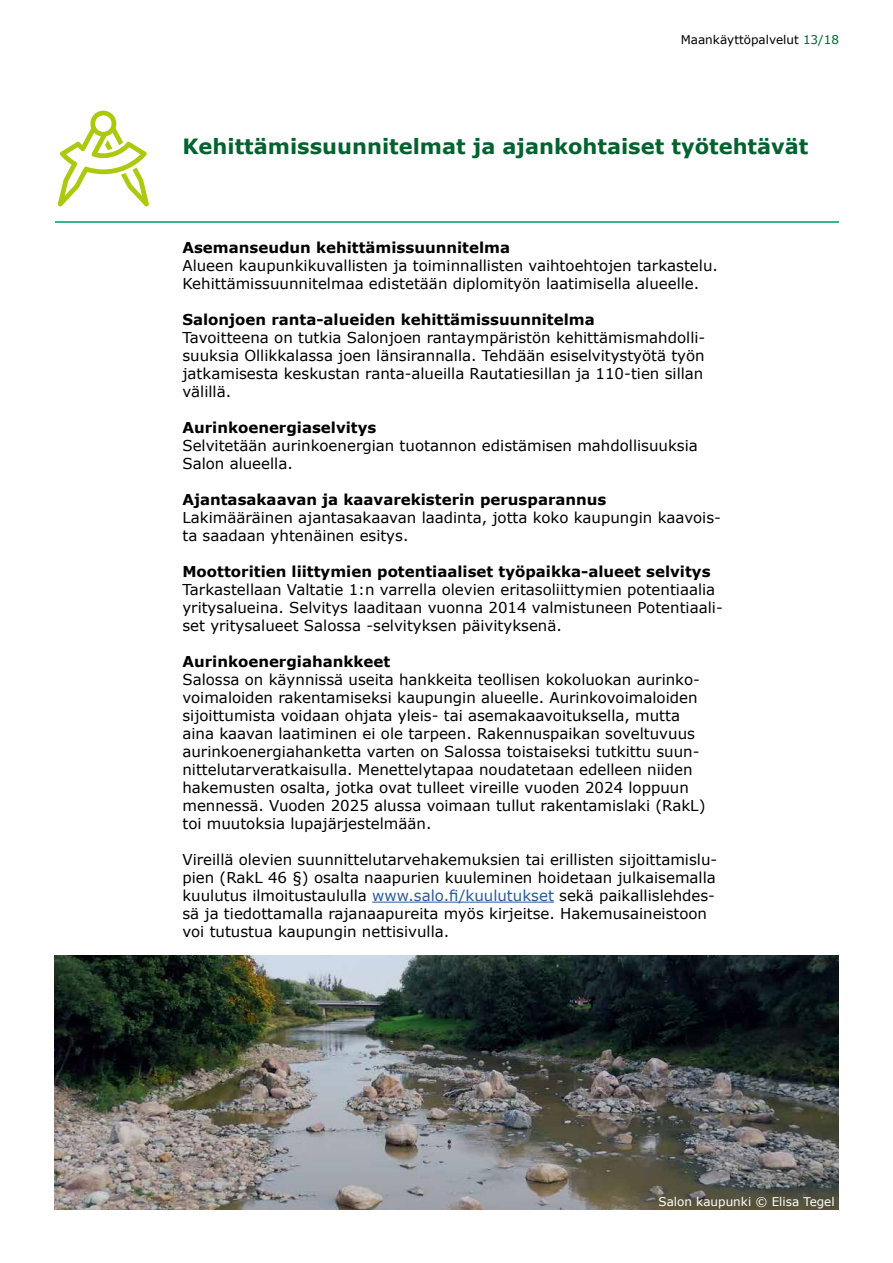
<style>
.page{position:relative;width:893px;height:1263px;background:#fff}
.page>*{position:absolute;margin:0;border:0;box-sizing:border-box;transform-origin:0 0}
.t1{font:700 21px "Verdana";color:#00632f}
.t2{font:15px/18px "Verdana";color:#000}
.t3{font:700 15px "Verdana";color:#000}
.t4{font:12px "Verdana";color:#fff}
.t5{font:12px "Verdana";color:#000}
.s1{color:#00632f}
.s2{color:#275b9b}
</style>
<div class="page">
<hr style="left:372px;top:902px;width:182px;height:1px;background:#275b9b">
<svg style="left:58px;top:111px;width:89px;height:95px"></svg>
<hr style="left:55px;top:221px;width:784px;height:2px;background:#009869">
<img style="left:54px;top:955px;width:785px;height:254px">
<p class="t5" style="left:681px;top:32px;width:160px">Maankäyttöpalvelut <span class="s1">13/18</span></p>
<h1 class="t1" style="left:182px;top:131px;width:628px">Kehittämissuunnitelmat ja ajankohtaiset työtehtävät</h1>
<p class="t3" style="left:182px;top:237px;width:329px">Asemanseudun kehittämissuunnitelma</p>
<p class="t2" style="left:182px;top:256px;width:537px">Alueen kaupunkikuvallisten ja toiminnallisten vaihtoehtojen tarkastelu.<br>Kehittämissuunnitelmaa edistetään diplomityön laatimisella alueelle.</p>
<p class="t3" style="left:182px;top:309px;width:414px">Salonjoen ranta-alueiden kehittämissuunnitelma</p>
<p class="t2" style="left:182px;top:328px;width:524px">Tavoitteena on tutkia Salonjoen rantaympäristön kehittämismahdolli&shy;suuksia Ollikkalassa joen länsirannalla. Tehdään esiselvitystyötä työn jatkamisesta keskustan ranta-alueilla Rautatiesillan ja 110-tien sillan välillä.</p>
<p class="t3" style="left:182px;top:417px;width:196px">Aurinkoenergiaselvitys</p>
<p class="t2" style="left:182px;top:436px;width:517px">Selvitetään aurinkoenergian tuotannon edistämisen mahdollisuuksia<br>Salon alueella.</p>
<p class="t3" style="left:182px;top:489px;width:426px">Ajantasakaavan ja kaavarekisterin perusparannus</p>
<p class="t2" style="left:182px;top:508px;width:540px">Lakimääräinen ajantasakaavan laadinta, jotta koko kaupungin kaavois&shy;ta saadaan yhtenäinen esitys.</p>
<p class="t3" style="left:182px;top:561px;width:530px">Moottoritien liittymien potentiaaliset työpaikka-alueet selvitys</p>
<p class="t2" style="left:182px;top:580px;width:542px">Tarkastellaan Valtatie 1:n varrella olevien eritasoliittymien potentiaalia yritysalueina. Selvitys laaditaan vuonna 2014 valmistuneen Potentiaali&shy;set yritysalueet Salossa -selvityksen päivityksenä.</p>
<p class="t3" style="left:182px;top:651px;width:209px">Aurinkoenergiahankkeet</p>
<p class="t2" style="left:182px;top:670px;width:525px">Salossa on käynnissä useita hankkeita teollisen kokoluokan aurinko&shy;voimaloiden rakentamiseksi kaupungin alueelle. Aurinkovoimaloiden sijoittumista voidaan ohjata yleis- tai asemakaavoituksella, mutta aina kaavan laatiminen ei ole tarpeen. Rakennuspaikan soveltuvuus aurinkoenergiahanketta varten on Salossa toistaiseksi tutkittu suun&shy;nittelutarveratkaisulla. Menettelytapaa noudatetaan edelleen niiden hakemusten osalta, jotka ovat tulleet vireille vuoden 2024 loppuun mennessä. Vuoden 2025 alussa voimaan tullut rakentamislaki (RakL) toi muutoksia lupajärjestelmään.</p>
<p class="t2" style="left:182px;top:850px;width:536px">Vireillä olevien suunnittelutarvehakemuksien tai erillisten sijoittamislu&shy;pien (RakL 46 §) osalta naapurien kuuleminen hoidetaan julkaisemalla kuulutus ilmoitustaululla <span class="s2">www.salo.fi/kuulutukset</span> sekä paikallislehdes&shy;sä ja tiedottamalla rajanaapureita myös kirjeitse. Hakemusaineistoon voi tutustua kaupungin nettisivulla.</p>
<p class="t4" style="left:658px;top:1193px;width:178px">Salon kaupunki © Elisa Tegel</p>
</div>
